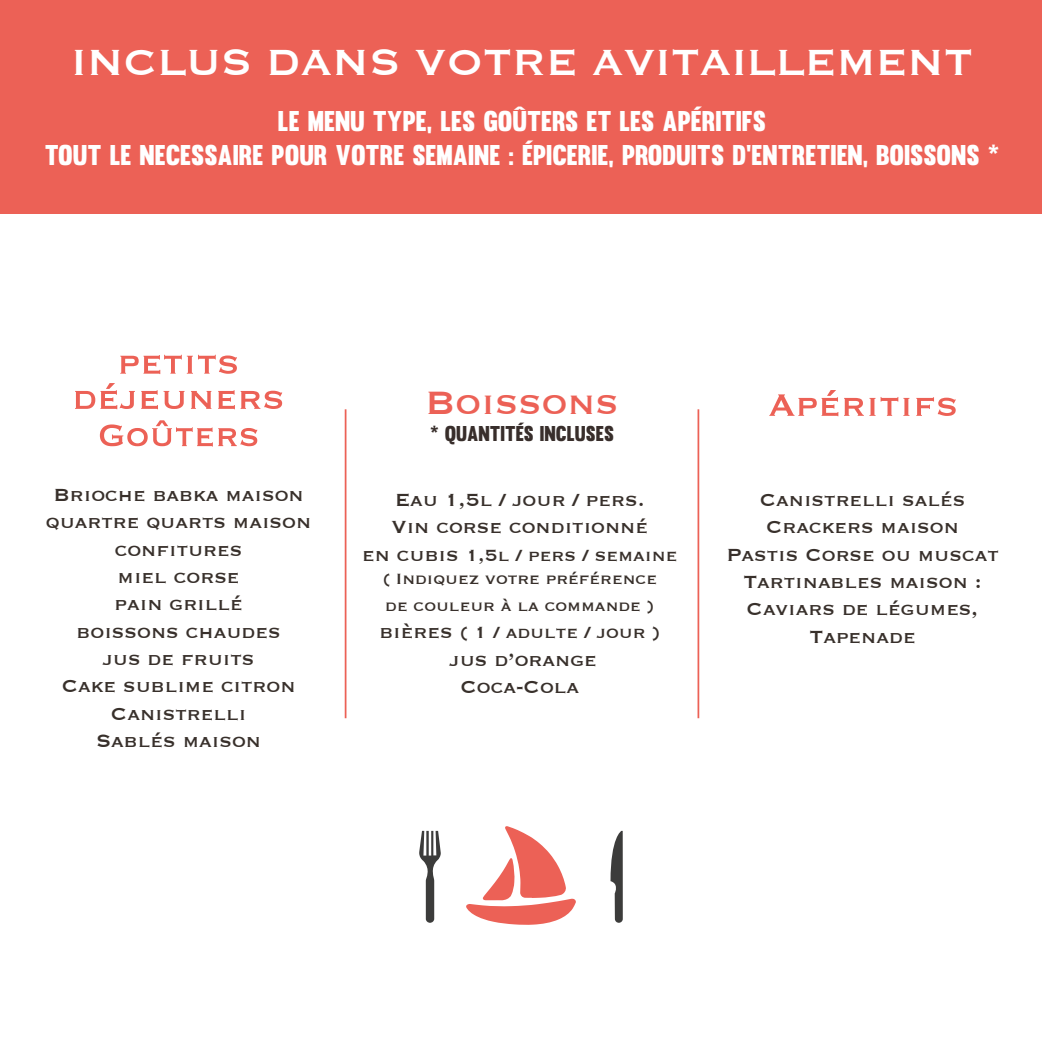
<style>
.page{position:relative;width:1042px;height:1042px;background:#fff}
.page>*{position:absolute;margin:0;border:0;box-sizing:border-box;transform-origin:0 0}
.t1{font:47.25px "Copperplate";color:#fff}
.t2{font:42px "Copperplate";color:#ec6156}
.t3{font:28px/33.6px "Muro";color:#fff;text-align:center}
.t4{font:22.75px/27.3px "Copperplate";color:#38302b;text-align:center}
.t5{font:21px "Copperplate";color:#38302b}
.t6{font:21px "Muro";color:#382e2b}
.t7{font:19.25px/27.3px "Copperplate";color:#38302b}
.s1{font-size:22.75px}
</style>
<div class="page">
<svg style="left:75px;top:383px;width:207px;height:26px"></svg>
<svg style="left:120px;top:355px;width:117px;height:19px"></svg>
<svg style="left:769px;top:390px;width:187px;height:26px"></svg>
<div style="left:0;top:0;width:1042px;height:213px;background:#ec6156"></div>
<svg style="left:100px;top:420px;width:157px;height:26px"></svg>
<svg style="left:419px;top:831px;width:22px;height:92px"></svg>
<svg style="left:610px;top:831px;width:13px;height:92px"></svg>
<svg style="left:466px;top:826px;width:110px;height:99px"></svg>
<hr style="left:345px;top:409px;width:1px;height:309px;background:#ec6156">
<hr style="left:697px;top:409px;width:2px;height:309px;background:#ec6156">
<h1 class="t1" style="left:71px;top:31px;width:903px">INCLUS DANS VOTRE AVITAILLEMENT</h1>
<p class="t3" style="left:45px;top:104px;width:956px">LE MENU TYPE, LES GOÛTERS ET LES APÉRITIFS<br>TOUT LE NECESSAIRE POUR VOTRE SEMAINE : ÉPICERIE, PRODUITS D’ENTRETIEN, BOISSONS *</p>
<h2 class="t2" style="left:425px;top:375px;width:195px">Boissons</h2>
<p class="t4" style="left:46px;top:480px;width:267px">Brioche babka maison quartre quarts maison confitures<br>miel corse<br>pain grillé<br>boissons chaudes<br>jus de fruits<br>Cake sublime citron<br>Canistrelli<br>Sablés maison</p>
<p class="t6" style="left:430px;top:420px;width:185px">* QUANTITÉS INCLUSES</p>
<p class="t4" style="left:391px;top:485px;width:258px;text-align:left">Eau 1,5l / jour / pers.<br>Vin corse conditionné</p>
<p class="t5" style="left:362px;top:541px;width:317px"><span class="s1">en cubis</span> 1,5l / pers / semaine</p>
<p class="t7" style="left:383px;top:564px;width:276px">( Indiquez votre préférence de couleur à la commande )</p>
<p class="t5" style="left:379px;top:619px;width:282px"><span class="s1">bières</span> ( 1 / adulte / jour )</p>
<p class="t4" style="left:450px;top:645px;width:149px">jus d’orange<br>Coca-Cola</p>
<p class="t4" style="left:726px;top:485px;width:274px">Canistrelli salés<br>Crackers maison<br>Pastis Corse ou muscat<br>Tartinables maison :<br>Caviars de légumes,<br>Tapenade</p>
</div>
